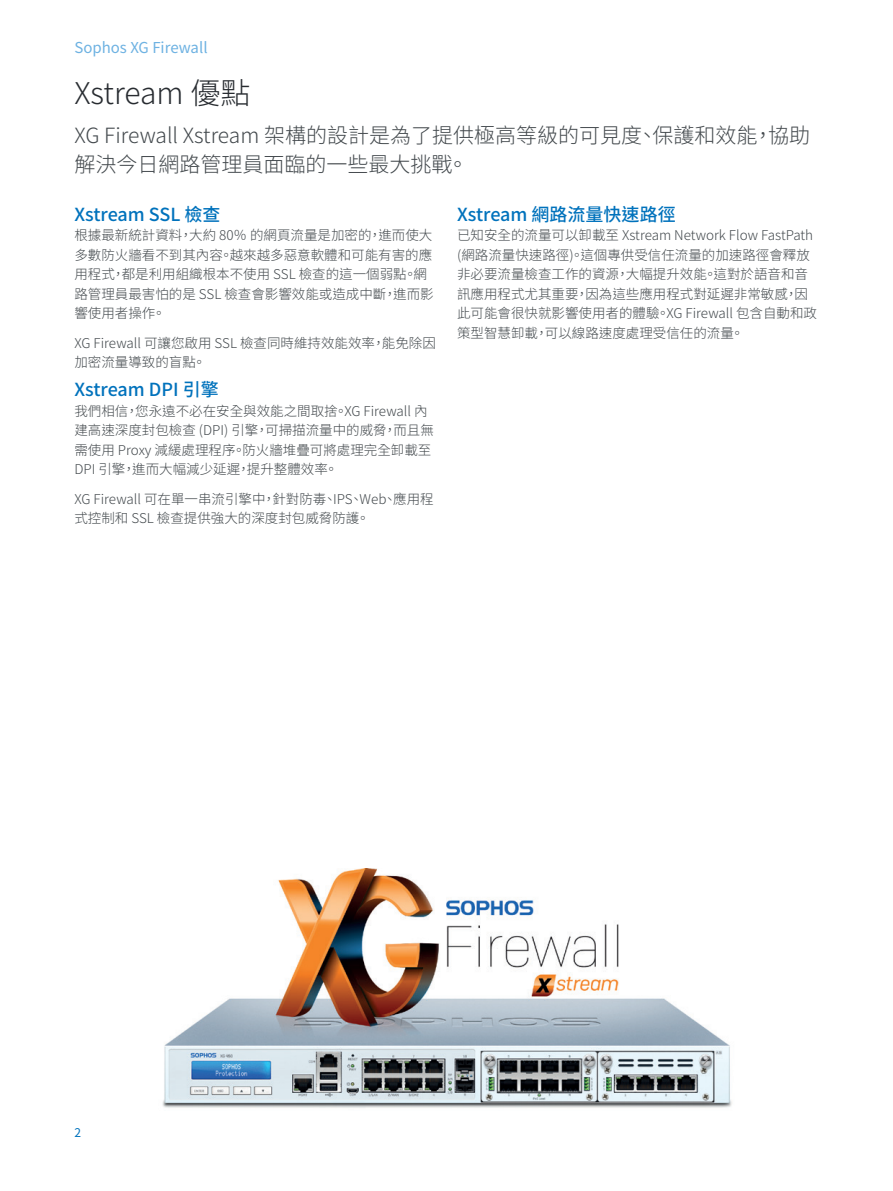
<style>
.page{position:relative;width:893px;height:1191px;background:#fff}
.page>*{position:absolute;margin:0;border:0;box-sizing:border-box;transform-origin:0 0}
.Page_Title{font:300 30px "Noto Sans CJ Ktc";color:#282c31}
.Intro_copy{font:300 21px/29.2px "Noto Sans CJ Ktc";color:#43494d}
.Subheading_1{font:500 18px "Noto Sans CJ Ktc";color:#0072bc}
.t1{font:15px "Noto Sans CJ Ktc";color:#6eb2e2}
.Body_Copy{font:300 13.5px/19.5px "Noto Sans CJ Ktc";color:#43494d}
.t2{font:12px "Noto Sans CJ Ktc";color:#0072bc}
</style>
<div class="page">
<img style="left:162px;top:869px;width:570px;height:239px">
<p class="t1" style="left:74px;top:39px;width:135px">Sophos XG Firewall</p>
<p class="Page_Title" style="left:74px;top:76px;width:177px">Xstream 優點</p>
<p class="Intro_copy" style="left:74px;top:121px;width:737px">XG Firewall Xstream 架構的設計是為了提供極高等級的可見度、保護和效能，協助解決今日網路管理員面臨的一些最大挑戰。</p>
<p class="Subheading_1" style="left:74px;top:204px;width:148px">Xstream SSL 檢查</p>
<p class="Body_Copy" style="left:74px;top:226px;width:361px">根據最新統計資料，大約 80％ 的網頁流量是加密的，進而使大多數防火牆看不到其內容。越來越多惡意軟體和可能有害的應用程式，都是利用組織根本不使用 SSL 檢查的這一個弱點。網路管理員最害怕的是 SSL 檢查會影響效能或造成中斷，進而影響使用者操作。</p>
<p class="Body_Copy" style="left:74px;top:333px;width:363px">XG Firewall 可讓您啟用 SSL 檢查同時維持效能效率，能免除因加密流量導致的盲點。</p>
<p class="Subheading_1" style="left:74px;top:379px;width:146px">Xstream DPI 引擎</p>
<p class="Body_Copy" style="left:74px;top:401px;width:361px">我們相信，您永遠不必在安全與效能之間取捨。XG Firewall 內建高速深度封包檢查 (DPI) 引擎，可掃描流量中的威脅，而且無需使用 Proxy 減緩處理程序。防火牆堆疊可將處理完全卸載至DPI 引擎，進而大幅減少延遲，提升整體效率。</p>
<p class="Body_Copy" style="left:74px;top:489px;width:361px">XG Firewall 可在單一串流引擎中，針對防毒、IPS、Web、應用程式控制和 SSL 檢查提供強大的深度封包威脅防護。</p>
<p class="Subheading_1" style="left:457px;top:204px;width:220px">Xstream 網路流量快速路徑</p>
<p class="Body_Copy" style="left:457px;top:226px;width:361px">已知安全的流量可以卸載至 Xstream Network Flow FastPath (網路流量快速路徑)。這個專供受信任流量的加速路徑會釋放非必要流量檢查工作的資源，大幅提升效能。這對於語音和音訊應用程式尤其重要，因為這些應用程式對延遲非常敏感，因此可能會很快就影響使用者的體驗。XG Firewall 包含自動和政策型智慧卸載，可以線路速度處理受信任的流量。</p>
<p class="t2" style="left:74px;top:1125px;width:8px">2</p>
</div>
